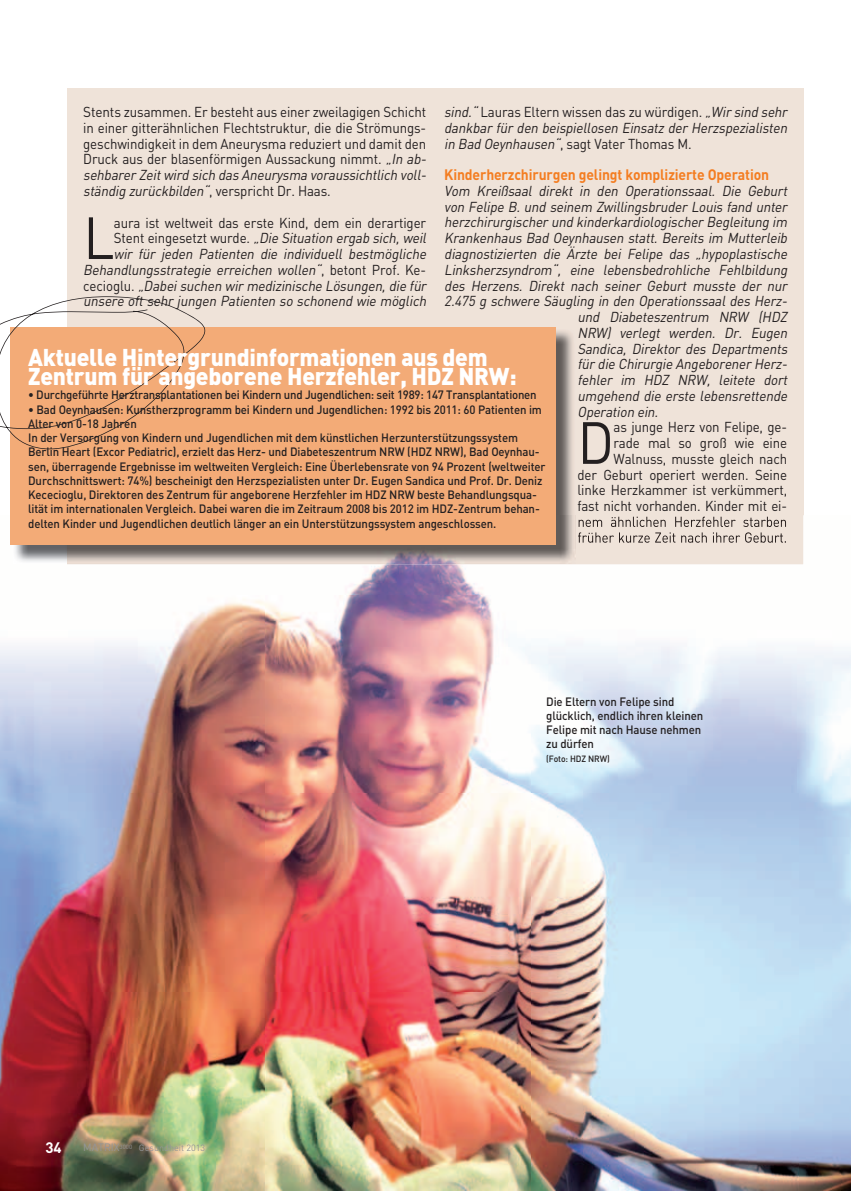
<style>
.page{position:relative;width:851px;height:1191px;background:#fff}
.page>*{position:absolute;margin:0;border:0;box-sizing:border-box;transform-origin:0 0}
.t1{font:58.5px "DIN";color:#231f20;scale:.93 1}
.t2{font:900 24px/19.5px "DIN";letter-spacing:-.01em;color:#fff;scale:.95 1}
.t3{font:700 15px "DIN";letter-spacing:-.01em;color:#f47d21;scale:.93 1}
.t4{font:700 15px "DIN";color:#fff}
.t5{font:italic 14.25px/15.8px "DIN";color:#231f20;text-align:right;scale:.93 1}
.t6{font:14.25px/15.8px "DIN";letter-spacing:-.01em;color:#231f20;scale:.95 1}
.t7{font:14.25px/15.8px "DIN";letter-spacing:-.01em;color:#231f20;text-align:right;scale:.93 1}
.t8{font:500 12px/14.2px "DIN";letter-spacing:-.01em;color:#231f20;scale:.95 1}
.t9{font:9px "DIN";color:#939598}
.t10{font:500 9px "DIN";letter-spacing:-.01em;color:#231f20;scale:.95 1}
.s1{font-style:normal}
.s2{font-style:italic}
.s3{font-size:10.5px}
</style>
<div class="page">
<div style="left:67px;top:88px;width:736px;height:476px;background:#efe3d9"></div>
<img style="left:0;top:515px;width:850px;height:676px">
<img style="left:13px;top:515px;width:790px;height:49px">
<img style="left:578px;top:516px;width:209px;height:11px">
<img style="left:578px;top:532px;width:209px;height:11px">
<img style="left:556px;top:331px;width:17px;height:184px">
<img style="left:67px;top:515px;width:508px;height:48px">
<div style="left:11px;top:327px;width:545px;height:218px;background:#f3ab77"></div>
<svg style="left:0;top:296px;width:205px;height:153px"></svg>
<p class="t5" style="left:444px;top:104px;width:373px;text-align:justify">sind.“<span class="s1">Lauras Eltern wissen das zu würdigen.</span> „Wirsind sehr dankbar für den beispiellosen Einsatz der Herzspezialisten in Bad Oeynhausen“<span class="s1">, sa g t Va t e r T h o m a s M .</span></p>
<p class="t3" style="left:444px;top:165px;width:351px">Kinderherzchirurgen gelingt komplizierte Operation</p>
<p class="t5" style="left:444px;top:183px;width:373px">Vom Kreißsaal direkt in den Operationssaal. Die Geburt</p>
<p class="t5" style="left:444px;top:198px;width:373px">von Felipe B. und seinem Zwillingsbruder Louis fand unter</p>
<p class="t5" style="left:444px;top:214px;width:373px">herzchirurgischerund kinderkardiologischerBegleitung im</p>
<p class="t5" style="left:444px;top:230px;width:373px">Krankenhaus Bad Oeynhausen statt. Bereits im Mutterleib</p>
<p class="t5" style="left:444px;top:246px;width:373px">diagnostizierten die Ärzte bei Felipe das „hypoplastische</p>
<p class="t5" style="left:444px;top:261px;width:373px">Linksherzsyndrom“, eine lebensbedrohliche Fehlbildung</p>
<p class="t5" style="left:444px;top:277px;width:373px">des Herzens. Direkt nach seiner Geburt musste der nur</p>
<p class="t5" style="left:444px;top:293px;width:373px">2.475 g schwere Säugling in den Operationssaal des Herz-</p>
<p class="t5" style="left:577px;top:309px;width:230px">und Diabeteszentrum NRW (HDZ</p>
<p class="t5" style="left:577px;top:324px;width:230px">NRW) verlegt werden. Dr. Eugen</p>
<p class="t5" style="left:577px;top:340px;width:230px">Sandica, Direktor des Departments</p>
<p class="t5" style="left:577px;top:356px;width:230px">fürdie Chirurgie AngeborenerHerz-</p>
<p class="t5" style="left:577px;top:372px;width:230px">fehler im HDZ NRW, leitete dort</p>
<p class="t5" style="left:577px;top:387px;width:230px">umgehend die erste lebensrettende</p>
<p class="t5" style="left:577px;top:403px;width:91px">Operation ein.</p>
<h1 class="t1" style="left:577px;top:406px;width:41px">D</h1>
<p class="t6" style="left:83px;top:104px;width:365px">Stents zusammen. Er besteht aus einer zweilagigen Schicht in einer gitterähnlichen Flechtstruktur, die die Strömungs&shy;geschwindigkeit in dem Aneurysma reduziert und damit den Druck aus der blasenförmigen Aussackung nimmt. <span class="s2">„In ab&shy;sehbarerZeitwird sich das Aneurysma voraussichtlich voll&shy;ständig zurückbilden“</span>, ve rs p r i c h t D r . H a a s .</p>
<h1 class="t1" style="left:83px;top:201px;width:35px">L</h1>
<p class="t5" style="left:83px;top:214px;width:373px"><span class="s1">aura ist weltweit das erste Kind, dem ein derartiger<br>S t e n t e i n g e s e t zt w u rd e .</span> „Die Situation ergab sich,weil<br>wir für jeden Patienten die individuell bestmögliche Behandlungsstrategie erreichen wollen“<span class="s1">, b e t o n t P ro f . K e - c e c i o g l u .</span> „Dabeisuchen wirmedizinische Lösungen,die für unsere oft sehr jungen Patienten so schonend wie möglich</p>
<h2 class="t2" style="left:28px;top:346px;width:515px">Aktuelle Hintergrundinformationen aus dem<br>Zentrum für angeborene Herzfehler, HDZ NRW:</h2>
<p class="t8" style="left:28px;top:387px;width:536px">• Durchgeführte Herztransplantationen bei Kindern und Jugendlichen: seit 1989: 147 Transplantationen</p>
<p class="t8" style="left:28px;top:402px;width:546px">• Bad Oeynhausen: Kunstherzprogramm bei Kindern und Jugendlichen: 1992 bis 2011: 60 Patienten im Alter von 0-18 Jahren<br>In der Versorgung von Kindern und Jugendlichen mit dem künstlichen Herzunterstützungssystem Berlin Heart (Excor Pediatric), erzielt das Herz- und Diabeteszentrum NRW (HDZ NRW), Bad Oeynhau&shy;sen, überragende Ergebnisse im weltweiten Vergleich: Eine Überlebensrate von 94 Prozent (weltweiter Durchschnittswert: 74%) bescheinigt den Herzspezialisten unter Dr. Eugen Sandica und Prof. Dr. Deniz Kececioglu, Direktoren des Zentrum für angeborene Herzfehler im HDZ NRW beste Behandlungsqua&shy;lität im internationalen Vergleich. Dabei waren die im Zeitraum 2008 bis 2012 im HDZ-Zentrum behan&shy;delten Kinder und Jugendlichen deutlich länger an ein Unterstützungssystem angeschlossen.</p>
<p class="t7" style="left:577px;top:419px;width:227px">as junge Herz von Felipe, ge-<br>rade mal so groß wie eine<br>Walnuss, musste gleich nach<br>der Geburt operiert werden. Seine linke Herzkammer ist verkümmert, fast nicht vorhanden. Kinder mit ei-</p>
<p class="t4" style="left:45px;top:1137px;width:18px">34</p>
<p class="t9" style="left:83px;top:1142px;width:123px"><span class="s3">MATRIX</span><sup>3000</sup> Gesundheit 2013</p>
<p class="t8" style="left:546px;top:694px;width:167px">Die Eltern von Felipe sind glücklich, endlich ihren kleinen<br>Felipe mit nach Hause nehmen zu dürfen</p>
<p class="t10" style="left:546px;top:753px;width:68px">(Foto: HDZ NRW)</p>
</div>
